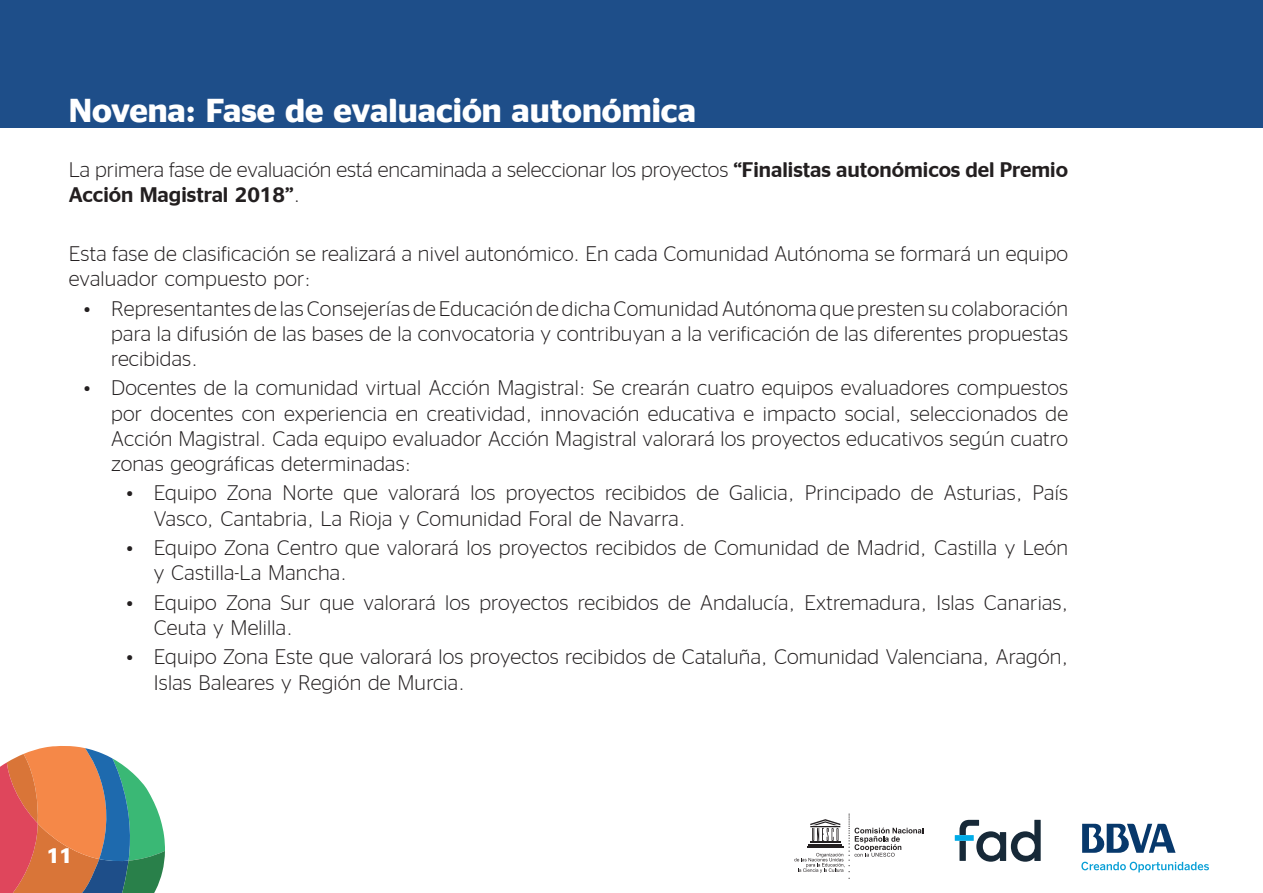
<style>
.page{position:relative;width:1263px;height:893px;background:#fff}
.page>*{position:absolute;margin:0;border:0;box-sizing:border-box;transform-origin:0 0}
.t1{font:700 33px "BBVA Office";color:#fff}
.t2{font:300 21px/25.2px "BBVA Office";letter-spacing:.01em;color:#231f20}
.t3{font:700 21px "BBVA Office";color:#fff}
.s1{font-style:inherit}
</style>
<div class="page">
<svg style="left:0;top:746px;width:165px;height:147px;background:#b0886f"></svg>
<svg style="left:794px;top:814px;width:129px;height:65px"></svg>
<svg style="left:1082px;top:824px;width:93px;height:29px"></svg>
<svg style="left:1081px;top:862px;width:128px;height:10px"></svg>
<svg style="left:959px;top:820px;width:82px;height:42px"></svg>
<div style="left:955px;top:835px;width:19px;height:6px;background:#00abe7"></div>
<div style="left:0;top:0;width:1263px;height:128px;background:#1e4e89"></div>
<p class="t1" style="left:69px;top:91px;width:629px">Novena: Fase de evaluación autonómica</p>
<p class="t2" style="left:69px;top:157px;width:1001px">La primera fase de evaluación está encaminada a seleccionar los proyectos <span class="s1">“Finalistas autonómicos del Premio<br>Acción Magistral 2018”</span>.</p>
<p class="t2" style="left:69px;top:241px;width:1001px">Esta fase de clasificación se realizará a nivel autonómico. En cada Comunidad Autónoma se formará un equipo evaluador compuesto por:</p>
<p class="t2" style="left:111px;top:295px;width:958px;text-align:justify;text-indent:-27px">• Representantes de las Consejerías de Educación de dicha Comunidad Autónoma que presten su colaboración para la difusión de las bases de la convocatoria y contribuyan a la verificación de las diferentes propuestas recibidas.</p>
<p class="t2" style="left:111px;top:375px;width:958px;text-align:justify;text-indent:-27px">• Docentes de la comunidad virtual Acción Magistral: Se crearán cuatro equipos evaluadores compuestos por docentes con experiencia en creatividad, innovación educativa e impacto social, seleccionados de Acción Magistral. Cada equipo evaluador Acción Magistral valorará los proyectos educativos según cuatro zonas geográficas determinadas:</p>
<p class="t2" style="left:154px;top:480px;width:916px;text-indent:-27px">• Equipo Zona Norte que valorará los proyectos recibidos de Galicia, Principado de Asturias, País<br>Vasco, Cantabria, La Rioja y Comunidad Foral de Navarra.</p>
<p class="t2" style="left:154px;top:535px;width:916px;text-indent:-27px">• Equipo Zona Centro que valorará los proyectos recibidos de Comunidad de Madrid, Castilla y León y Castilla-La Mancha.</p>
<p class="t2" style="left:154px;top:589px;width:916px;text-indent:-27px">• Equipo Zona Sur que valorará los proyectos recibidos de Andalucía, Extremadura, Islas Canarias,<br>Ceuta y Melilla.</p>
<p class="t2" style="left:154px;top:644px;width:916px;text-indent:-27px">• Equipo Zona Este que valorará los proyectos recibidos de Cataluña, Comunidad Valenciana, Aragón,<br>Islas Baleares y Región de Murcia.</p>
<p class="t3" style="left:47px;top:843px;width:27px">11</p>
</div>
